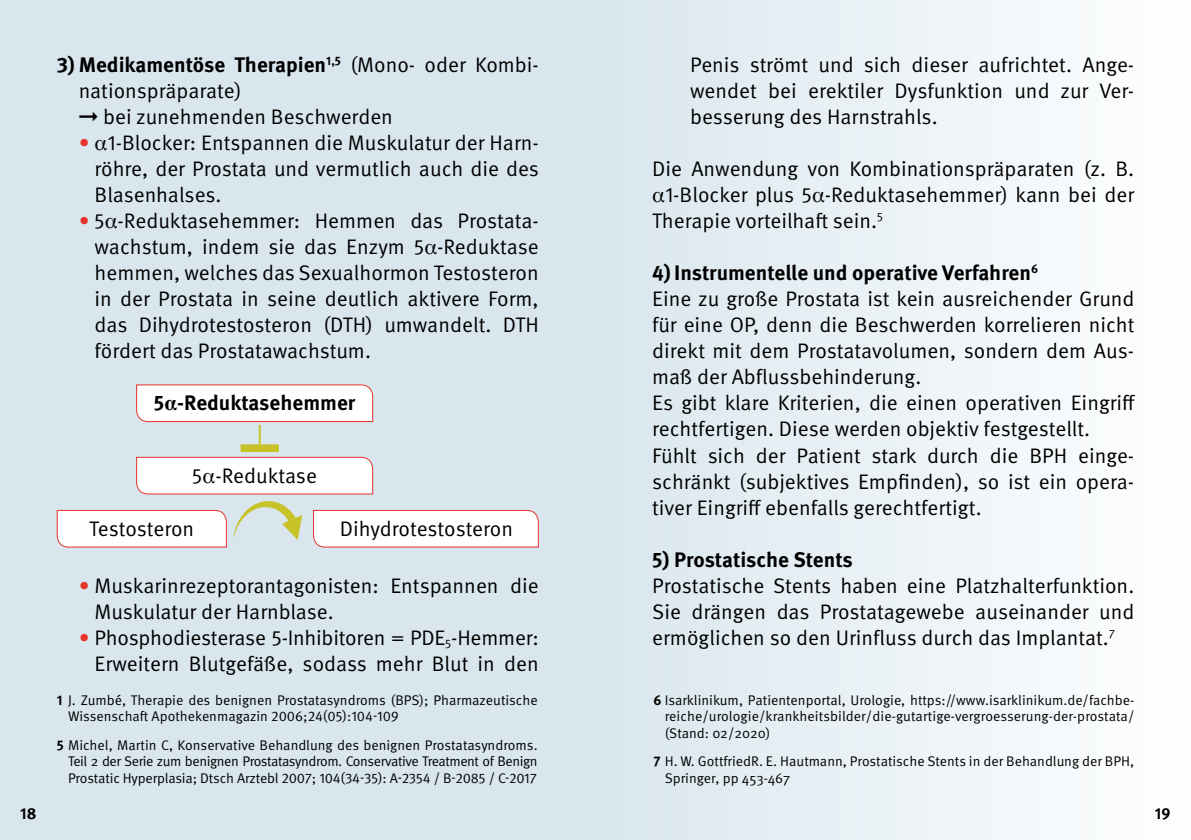
<style>
.page{position:relative;width:1191px;height:840px;background:#fff}
.page>*{position:absolute;margin:0;border:0;box-sizing:border-box;transform-origin:0 0}
.t1{font:21px/26px "Meta Pro Norm";color:#000;text-align:justify}
.t2{font:700 21px "Meta Pro";color:#000}
.t3{font:700 16px "Meta Pro";color:#000}
.t4{font:14px/16.8px "Meta Pro Norm";color:#000;text-align:justify}
.s1{font-family:"Meta Pro Norm";font-weight:400}
.s2{color:#e7332c}
.s3{font-family:"Times"}
.s4{font-size:12.2px}
.s5{font-family:"Meta Pro";font-weight:700}
</style>
<div class="page">
<div style="left:0;top:0;width:595px;height:839px;background:#d9e6ee"></div>
<div style="left:595px;top:0;width:596px;height:839px;background:linear-gradient(to right,#d9e6ee,#fefeff)"></div>
<svg style="left:56px;top:510px;width:171px;height:37px;background:#fdf4f4"></svg>
<svg style="left:136px;top:384px;width:238px;height:38px;background:#fcf1f1"></svg>
<svg style="left:136px;top:456px;width:238px;height:38px;background:#fcf3f3"></svg>
<svg style="left:313px;top:510px;width:226px;height:37px;background:#fdf5f5"></svg>
<hr style="left:259px;top:425px;width:2px;height:26px;background:#c8c229">
<div style="left:241px;top:444px;width:38px;height:8px;background:#c8c229;border:2px solid #c8c229"></div>
<svg style="left:234px;top:501px;width:68px;height:39px"></svg>
<p class="t2" style="left:57px;top:48px;width:483px">3) Medikamentöse Therapien<sup>1,5</sup> <span class="s1">(Mono- oder Kombi-</span></p>
<p class="t1" style="left:79px;top:76px;width:316px">nationspräparate)<br>➞ bei zunehmenden Beschwerden</p>
<p class="t1" style="left:95px;top:128px;width:446px;text-indent:-16px"><span class="s2">•</span> <span class="s3">α</span>1-Blocker: Entspannen die Muskulatur der Harn&shy;röhre, der Prostata und vermutlich auch die des Blasenhalses.</p>
<p class="t1" style="left:95px;top:206px;width:446px;text-indent:-16px"><span class="s2">•</span> 5<span class="s3">α</span>-Reduktasehemmer: Hemmen das Prostata&shy;wachstum, indem sie das Enzym 5<span class="s3">α</span>-Reduktase hemmen, welches das Sexualhormon Testosteron in der Prostata in seine deutlich aktivere Form, das Dihydrotestosteron (DTH) umwandelt. DTH fördert das Prostatawachstum.</p>
<p class="t2" style="left:154px;top:386px;width:203px">5<span class="s3">α</span>-Reduktasehemmer</p>
<p class="t1" style="left:192px;top:461px;width:126px">5<span class="s3">α</span>-Reduktase</p>
<p class="t1" style="left:89px;top:514px;width:107px">Testosteron</p>
<p class="t1" style="left:340px;top:514px;width:175px">Dihydrotestosteron</p>
<p class="t1" style="left:95px;top:570px;width:446px;text-indent:-16px"><span class="s2">•</span> Muskarinrezeptorantagonisten: Entspannen die<br>Muskulatur der Harnblase.</p>
<p class="t1" style="left:79px;top:622px;width:461px;text-align:right"><span class="s2">•</span> Phosphodiesterase 5-Inhibitoren = PDE<span class="s4">5</span>-Hemmer:<br>Erweitern Blutgefäße, sodass mehr Blut in den</p>
<p class="t4" style="left:68px;top:690px;width:471px;text-indent:-11px"><span class="s5">1</span> J. Zumbé, Therapie des benignen Prostatasyndroms (BPS); Pharmazeutische<br>Wissenschaft Apothekenmagazin 2006;24(05):104-109</p>
<p class="t4" style="left:68px;top:735px;width:471px;text-indent:-11px"><span class="s5">5</span> Michel, Martin C, Konservative Behandlung des benignen Prostatasyndroms.<br>Teil 2 der Serie zum benignen Prostatasyndrom. Conservative Treatment of Benign Prostatic Hyperplasia; Dtsch Arztebl 2007; 104(34-35): A-2354 / B-2085 / C-2017</p>
<p class="t1" style="left:690px;top:50px;width:446px">Penis strömt und sich dieser aufrichtet. Ange&shy;wendet bei erektiler Dysfunktion und zur Ver&shy;besserung des Harnstrahls.</p>
<p class="t1" style="left:652px;top:154px;width:483px">Die Anwendung von Kombinationspräparaten (z. B. <span class="s3">α</span>1-Blocker plus 5<span class="s3">α</span>-Reduktasehemmer) kann bei der Therapie vorteilhaft sein.<sup>5</sup></p>
<p class="t2" style="left:652px;top:256px;width:387px">4) Instrumentelle und operative Verfahren<sup>6</sup></p>
<p class="t1" style="left:652px;top:284px;width:485px;text-align:left">Eine zu große Prostata ist kein ausreichender Grund für eine OP, denn die Beschwerden korrelieren nicht direkt mit dem Prostatavolumen, sondern dem Aus&shy;maß der Abflussbehinderung.<br>Es gibt klare Kriterien, die einen operativen Eingriff rechtfertigen. Diese werden objektiv festgestellt.<br>Fühlt sich der Patient stark durch die BPH einge&shy;schränkt (subjektives Empfinden), so ist ein opera&shy;tiver Eingriff ebenfalls gerechtfertigt.</p>
<p class="t2" style="left:652px;top:542px;width:202px">5) Prostatische Stents</p>
<p class="t1" style="left:652px;top:570px;width:484px">Prostatische Stents haben eine Platzhalterfunktion.<br>Sie drängen das Prostatagewebe auseinander und ermöglichen so den Urinfluss durch das Implantat.<sup>7</sup></p>
<p class="t4" style="left:664px;top:690px;width:471px;text-indent:-11px"><span class="s5">6</span> Isarklinikum, Patientenportal, Urologie, https://www.isarklinikum.de/fachbe&shy;reiche/urologie/krankheitsbilder/die-gutartige-vergroesserung-der-prostata/ (Stand: 02/2020)</p>
<p class="t4" style="left:664px;top:751px;width:471px;text-indent:-11px"><span class="s5">7</span> H. W. GottfriedR. E. Hautmann, Prostatische Stents in der Behandlung der BPH,<br>Springer, pp 453-467</p>
<p class="t3" style="left:20px;top:800px;width:18px">18</p>
<p class="t3" style="left:1154px;top:800px;width:17px">19</p>
</div>
